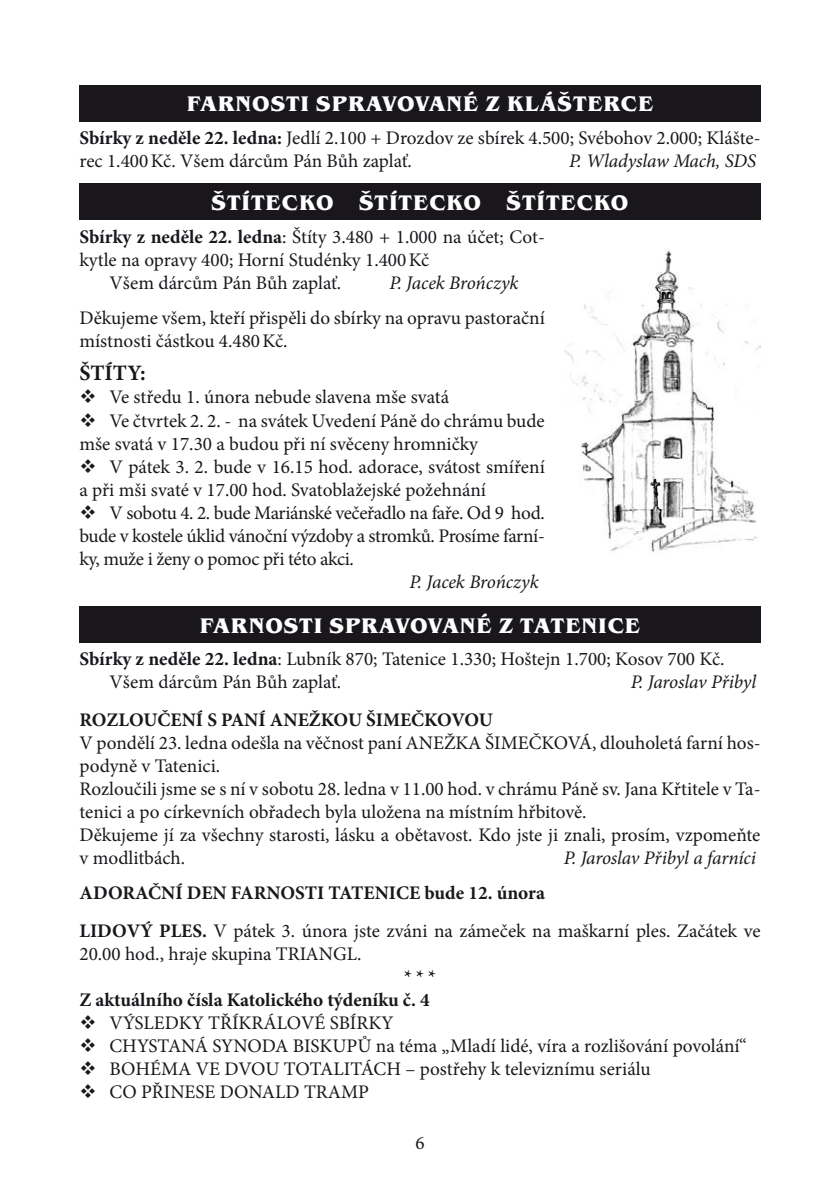
<style>
.page{position:relative;width:840px;height:1191px;background:#fff}
.page>*{position:absolute;margin:0;border:0;box-sizing:border-box;transform-origin:0 0}
.t1{font:700 22px "Minion Pro";color:#1a171c}
.t2{font:700 21.8px "Benguiat Itc TOT";letter-spacing:.045em;color:#fff}
.t3{font:19.2px/23px "Minion Pro";color:#1a171c}
.t4{font:700 19.2px/23px "Minion Pro";color:#1a171c}
.t5{font:italic 19.2px "Minion Pro";letter-spacing:-.01em;color:#1a171c}
.t6{font:19px "Minion Pro";color:#1a171c}
.s1{font-weight:700}
</style>
<div class="page">
<div style="left:79px;top:85px;width:681px;height:36px;background:#1a171c"></div>
<div style="left:79px;top:183px;width:681px;height:36px;background:#1a171c"></div>
<div style="left:79px;top:606px;width:681px;height:36px;background:#1a171c"></div>
<img style="left:564px;top:250px;width:196px;height:302px">
<p class="t2" style="left:187px;top:91px;width:467px">FARNOSTI SPRAVOVANÉ Z KLÁŠTERCE</p>
<p class="t3" style="left:79px;top:127px;width:682px"><span class="s1">Sbírky z neděle 22. ledna:</span> Jedlí 2.100 + Drozdov ze sbírek 4.500; Svébohov 2.000; Klášte&shy;rec 1.400Kč. Všem dárcům Pán Bůh zaplať.</p>
<p class="t5" style="left:569px;top:148px;width:188px">P. Wladyslaw Mach, SDS</p>
<p class="t2" style="left:211px;top:190px;width:418px">ŠTÍTECKO ŠTÍTECKO ŠTÍTECKO</p>
<p class="t3" style="left:79px;top:225px;width:466px"><span class="s1">Sbírky z neděle 22. ledna</span>: Štíty 3.480 + 1.000 na účet; Cot-</p>
<p class="t3" style="left:79px;top:248px;width:351px">kytle na opravy 400; Horní Studénky 1.400Kč</p>
<p class="t3" style="left:109px;top:271px;width:233px">Všem dárcům Pán Bůh zaplať.</p>
<p class="t5" style="left:389px;top:269px;width:131px">P. Jacek Brończyk</p>
<p class="t3" style="left:79px;top:306px;width:466px">Děkujeme všem, kteří přispěli do sbírky na opravu pastorační místnosti částkou 4.480Kč.</p>
<p class="t1" style="left:79px;top:358px;width:68px">ŠTÍTY:</p>
<p class="t3" style="left:79px;top:386px;width:371px">❖ Ve středu 1. února nebude slavena mše svatá</p>
<p class="t3" style="left:79px;top:409px;width:466px">❖ Ve čtvrtek 2. 2. - na svátek Uvedení Páně do chrámu bude mše svatá v 17.30 a budou při ní svěceny hromničky</p>
<p class="t3" style="left:79px;top:455px;width:466px">❖ V pátek 3. 2. bude v 16.15 hod. adorace, svátost smíření a při mši svaté v 17.00 hod. Svatoblažejské požehnání</p>
<p class="t3" style="left:79px;top:501px;width:466px;text-align:justify">❖ V sobotu 4. 2. bude Mariánské večeřadlo na faře. Od 9 hod. bude v kostele úklid vánoční výzdoby a stromků. Prosíme farní&shy;ky, muže i ženy o pomoc při této akci.</p>
<p class="t5" style="left:409px;top:568px;width:131px">P. Jacek Brończyk</p>
<p class="t2" style="left:200px;top:612px;width:441px">FARNOSTI SPRAVOVANÉ Z TATENICE</p>
<p class="t3" style="left:109px;top:648px;width:616px;text-indent:-30px"><span class="s1">Sbírky z neděle 22. ledna</span>: Lubník 870; Tatenice 1.330; Hoštejn 1.700; Kosov 700 Kč.<br>Všem dárcům Pán Bůh zaplať.</p>
<p class="t5" style="left:630px;top:669px;width:127px">P. Jaroslav Přibyl</p>
<p class="t4" style="left:79px;top:708px;width:26px">ROZLO</p>
<p class="t4" style="left:143px;top:708px;width:39px">UČENÍ</p>
<p class="t4" style="left:207px;top:708px;width:244px">S PANÍ ANEŽKOU ŠIMEČKOVO</p>
<p class="t4" style="left:478px;top:708px;width:15px">U</p>
<p class="t3" style="left:79px;top:731px;width:682px">V pondělí 23. ledna odešla na věčnost paní ANEŽKA ŠIMEČKOVÁ, dlouholetá farní hos&shy;podyně v Tatenici.<br>Rozloučili jsme se s ní v sobotu 28. ledna v 11.00 hod. v chrámu Páně sv. Jana Křtitele v Ta&shy;tenici a po církevních obřadech byla uložena na místním hřbitově.<br>Děkujeme jí za všechny starosti, lásku a obětavost. Kdo jste ji znali, prosím, vzpomeňte v modlitbách.</p>
<p class="t5" style="left:563px;top:845px;width:194px">P. Jaroslav Přibyl a farníci</p>
<p class="t4" style="left:79px;top:881px;width:122px">ADORAČNÍ DEN</p>
<p class="t4" style="left:231px;top:881px;width:315px">FARNO STI TATENICE bude 12. února</p>
<p class="t4" style="left:79px;top:918px;width:14px">LIDOV</p>
<p class="t3" style="left:79px;top:919px;width:682px;text-indent:61px"><span class="s1">Ý PLES.</span> V pátek 3. února jste zváni na zámeček na maškarní ples. Začátek ve<br>20.00 hod., hraje skupina TRIANGL.</p>
<p class="t4" style="left:79px;top:965px;width:357px;text-indent:324px">* * *<br>Z aktuálního čísla Katolického týdeníku č. 4</p>
<p class="t3" style="left:79px;top:1011px;width:315px">❖ VÝSLEDKY TŘÍKRÁLOVÉ SBÍRKY</p>
<p class="t3" style="left:79px;top:1034px;width:668px">❖ CHYSTANÁ SYNODA BISKUPŮ na téma „Mladí lidé, víra a rozlišování povolání“</p>
<p class="t3" style="left:79px;top:1057px;width:572px">❖ BOHÉMA VE DVOU TOTALITÁCH – postřehy k televiznímu seriálu</p>
<p class="t3" style="left:79px;top:1080px;width:291px">❖ CO PŘINESE DONALD TRAMP</p>
<p class="t6" style="left:415px;top:1130px;width:11px">6</p>
</div>
